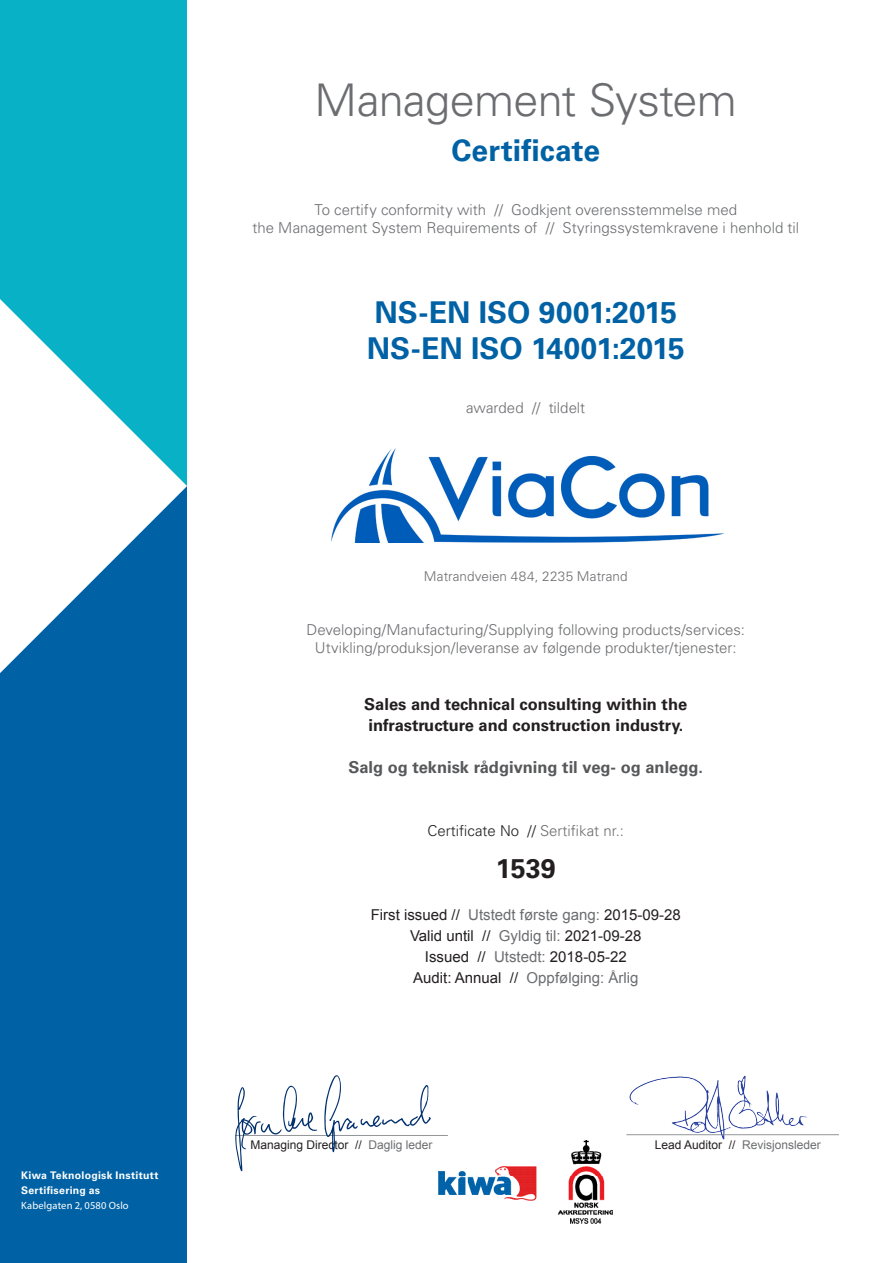
<style>
.page{position:relative;width:893px;height:1263px;background:#fff}
.page>*{position:absolute;margin:0;border:0;box-sizing:border-box;transform-origin:0 0}
.certificate_title{font:300 45px "Univers LT Std";letter-spacing:-.015em;color:#6c6d70}
.certificate{font:700 30px "Univers LT Std";color:#0062a5}
.t1{font:700 27px "Univers LT Std";color:#231f20}
.t2{font:700 16.5px "Univers LT Std";color:#231f20}
.t3{font:700 16.5px "Univers LT Std";color:#57585a}
.explanation_text{font:300 15px "Univers LT Std";color:#6c6d70}
.t4{font:15px "Arial";color:#231f20}
.t5{font:15px "Arial";color:#6c6d70}
.t6{font:300 15px "Univers LT Std";color:#231f20}
.explanation_text-2{font:300 13.5px "Univers LT Std";letter-spacing:.005em;color:#6c6d70}
.t7{font:12px "Arial";color:#231f20}
.t8{font:12px "Arial";color:#6c6d70}
.t9{font:700 10.5px/15px "Univers LT Std";letter-spacing:.025em;color:#fff}
.t10{font:10.5px "Myriad Pro";letter-spacing:.015em;color:#fff}
.s1{color:#6c6d70}
.s2{color:#231f20}
</style>
<div class="page">
<div style="left:0;top:486px;width:187px;height:777px;background:#0062a5"></div>
<div style="left:0;top:0;width:187px;height:486px;background:#09b1c7"></div>
<svg style="left:0;top:299px;width:187px;height:374px;fill:#fff"></svg>
<hr style="left:235px;top:1135px;width:213px;height:1px;background:#939598">
<hr style="left:626px;top:1134px;width:213px;height:1px;background:#939598">
<img style="left:439px;top:1140px;width:174px;height:83px">
<svg style="left:324px;top:1075px;width:107px;height:77px"></svg>
<svg style="left:235px;top:1085px;width:82px;height:86px"></svg>
<img style="left:332px;top:449px;width:392px;height:93px">
<img style="left:626px;top:1075px;width:183px;height:65px">
<p class="t9" style="left:21px;top:1168px;width:139px">Kiwa Teknologisk Institutt<br>Sertifisering as</p>
<p class="t10" style="left:21px;top:1199px;width:109px">Kabelgaten 2, 0580 Oslo</p>
<p class="certificate_title" style="left:315px;top:72px;width:424px">Management System</p>
<p class="certificate" style="left:451px;top:132px;width:150px">Certificate</p>
<p class="explanation_text" style="left:314px;top:200px;width:424px">To certify conformity with // Godkjent overensstemmelse med</p>
<p class="explanation_text" style="left:252px;top:218px;width:548px">the Management System Requirements of // Styringssystemkravene i henhold til</p>
<p class="certificate" style="left:374px;top:294px;width:304px">NS-EN ISO 9001:2015</p>
<p class="certificate" style="left:367px;top:330px;width:319px">NS-EN ISO 14001:2015</p>
<p class="explanation_text" style="left:466px;top:398px;width:120px">awarded // tildelt</p>
<p class="explanation_text-2" style="left:424px;top:568px;width:205px">Matrandveien 484, 2235 Matrand</p>
<p class="explanation_text" style="left:307px;top:621px;width:440px">Developing/Manufacturing/Supplying following products/services:</p>
<p class="explanation_text" style="left:315px;top:639px;width:423px">Utvikling/produksjon/leveranse av følgende produkter/tjenester:</p>
<p class="t2" style="left:364px;top:695px;width:325px">Sales and technical consulting within the</p>
<p class="t2" style="left:368px;top:716px;width:317px">infrastructure and construction industry.</p>
<p class="t3" style="left:348px;top:758px;width:356px">Salg og teknisk rådgivning til veg- og anlegg.</p>
<p class="t6" style="left:428px;top:822px;width:198px">Certificate No // <span class="s1">Sertifikat nr.:</span></p>
<p class="t1" style="left:496px;top:853px;width:62px">1539</p>
<p class="t4" style="left:371px;top:904px;width:312px">First issued // <span class="s1">Utstedt første gang:</span> 2015-09-28</p>
<p class="t4" style="left:410px;top:925px;width:233px">Valid until // <span class="s1">Gyldig til:</span> 2021-09-28</p>
<p class="t4" style="left:425px;top:946px;width:203px">Issued // <span class="s1">Utstedt:</span> 2018-05-22</p>
<p class="t5" style="left:413px;top:967px;width:227px"><span class="s2">Audit: Annual //</span> Oppfølging: Årlig</p>
<p class="t7" style="left:251px;top:1136px;width:184px">Managing Director // <span class="s1">Daglig leder</span></p>
<p class="t8" style="left:655px;top:1136px;width:168px"><span class="s2">Lead Auditor //</span> Revisjonsleder</p>
</div>
